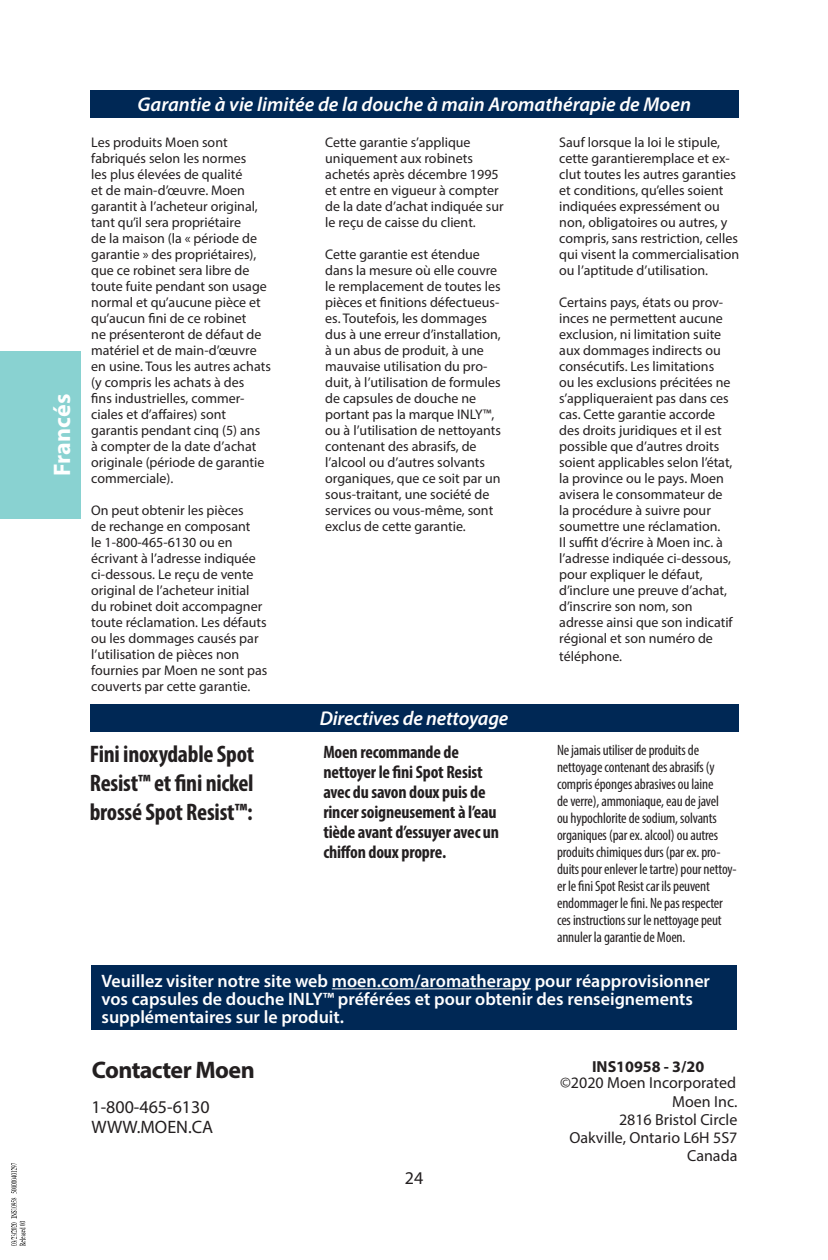
<style>
.page{position:relative;width:828px;height:1260px;background:#fff}
.page>*{position:absolute;margin:0;border:0;box-sizing:border-box;transform-origin:0 0}
.Bolded{font:700 condensed 24px/28.8px "Myriad Pro";letter-spacing:-.01em;color:#231f20;text-align:justify}
.t1{font:700 24px "Myriad Pro";letter-spacing:-.025em;color:#231f20}
.t2{font:700 24px "Myriad Pro";color:#fff}
.Bolded-2{font:italic 600 20px "Myriad Pro";color:#fff}
.t3{font:600 18px/18px "Myriad Pro";color:#fff}
.Description_Content{font:700 condensed 18px/20px "Myriad Pro";letter-spacing:-.01em;color:#231f20}
.t4{font:18px "Myriad Pro";color:#231f20}
.t5{font:16px "Myriad Pro";color:#231f20}
.t6{font:700 16px "Myriad Pro";color:#231f20}
.Description_Content-2{font:condensed 15px/17px "Myriad Pro";letter-spacing:-.01em;color:#231f20}
.t7{font:14px/16px "Myriad Pro";color:#231f20}
</style>
<div class="page">
<div style="left:90px;top:90px;width:648px;height:28px;background:#002855"></div>
<div style="left:91px;top:966px;width:646px;height:64px;background:#002855"></div>
<hr style="left:332px;top:988px;width:199px;height:1px;background:#fff">
<div style="left:90px;top:704px;width:648px;height:28px;background:#002855"></div>
<div style="left:0;top:352px;width:81px;height:167px;background:#89d2d1"></div>
<svg style="left:11px;top:1163px;width:14px;height:83px"></svg>
<p class="t2" style="left:46px;top:476px;width:84px;rotate:-90deg">Francés</p>
<p class="Bolded-2" style="left:137px;top:92px;width:555px">Garantie à vie limitée de la douche à main Aromathérapie de Moen</p>
<p class="t7" style="left:91px;top:134px;width:181px">Les produits Moen sont fabriqués selon les normes<br>les plus élevées de qualité<br>et de main-d’œuvre. Moen garantit à l’acheteur original, tant qu’il sera propriétaire<br>de la maison (la « période de garantie » des propriétaires), que ce robinet sera libre de toute fuite pendant son usage normal et qu’aucune pièce et qu’aucun fini de ce robinet<br>ne présenteront de défaut de matériel et de main-d’œuvre en usine. Tous les autres achats (y compris les achats à des<br>fins industrielles, commer&shy;ciales et d’affaires) sont garantis pendant cinq (5) ans<br>à compter de la date d’achat originale (période de garantie commerciale).</p>
<p class="t7" style="left:91px;top:502px;width:178px">On peut obtenir les pièces<br>de rechange en composant<br>le 1-800-465-6130 ou en écrivant à l’adresse indiquée ci-dessous. Le reçu de vente original de l’acheteur initial du robinet doit accompagner toute réclamation. Les défauts ou les dommages causés par l’utilisation de pièces non fournies par Moen ne sont pas couverts par cette garantie.</p>
<p class="t7" style="left:325px;top:134px;width:180px">Cette garantie s’applique uniquement aux robinets achetés après décembre 1995 et entre en vigueur à compter de la date d’achat indiquée sur le reçu de caisse du client.</p>
<p class="t7" style="left:325px;top:246px;width:177px">Cette garantie est étendue dans la mesure où elle couvre le remplacement de toutes les pièces et finitions défectueus&shy;es. Toutefois, les dommages dus à une erreur d’installation, à un abus de produit, à une mauvaise utilisation du pro&shy;duit, à l’utilisation de formules de capsules de douche ne portant pas la marque INLY™, ou à l’utilisation de nettoyants contenant des abrasifs, de l’alcool ou d’autres solvants organiques, que ce soit par un sous-traitant, une société de services ou vous-même, sont exclus de cette garantie.</p>
<p class="Bolded-2" style="left:320px;top:706px;width:190px">Directives de nettoyage</p>
<p class="t7" style="left:559px;top:134px;width:181px">Sauf lorsque la loi le stipule, cette garantieremplace et ex&shy;clut toutes les autres garanties et conditions, qu’elles soient indiquées expressément ou non, obligatoires ou autres, y compris, sans restriction, celles qui visent la commercialisation ou l’aptitude d’utilisation.</p>
<p class="t7" style="left:559px;top:294px;width:175px">Certains pays, états ou prov&shy;inces ne permettent aucune exclusion, ni limitation suite aux dommages indirects ou consécutifs. Les limitations ou les exclusions précitées ne s’appliqueraient pas dans ces cas. Cette garantie accorde des droits juridiques et il est possible que d’autres droits soient applicables selon l’état, la province ou le pays. Moen avisera le consommateur de la procédure à suivre pour soumettre une réclamation.<br>Il suffit d’écrire à Moen inc. à l’adresse indiquée ci-dessous, pour expliquer le défaut, d’inclure une preuve d’achat, d’inscrire son nom, son adresse ainsi que son indicatif régional et son numéro de</p>
<p class="t7" style="left:559px;top:648px;width:64px">téléphone.</p>
<p class="Bolded" style="left:90px;top:739px;width:166px">Fini inoxydable Spot Resist™ et fini nickel brossé Spot Resist™:</p>
<p class="Description_Content" style="left:323px;top:741px;width:177px">Moen recommande de nettoyer le fini Spot Resist avec du savon doux puis de rincer soigneusement à l’eau tiède avant d’essuyer avec un chiffon doux propre.</p>
<p class="Description_Content-2" style="left:557px;top:742px;width:181px">Ne jamais utiliser de produits de nettoyage contenant des abrasifs (y compris éponges abrasives ou laine<br>de verre), ammoniaque, eau de javel<br>ou hypochlorite de sodium, solvants organiques (par ex. alcool) ou autres produits chimiques durs (par ex. pro&shy;duits pour enlever le tartre) pour nettoy&shy;er le fini Spot Resist car ils peuvent endommager le fini. Ne pas respecter ces instructions sur le nettoyage peut annuler la garantie de Moen.</p>
<p class="t3" style="left:102px;top:972px;width:610px">Veuillez visiter notre site web moen.com/aromatherapy pour réapprovisionner vos capsules de douche INLY™ préférées et pour obtenir des renseignements supplémentaires sur le produit.</p>
<p class="t1" style="left:92px;top:1054px;width:164px">Contacter Moen</p>
<p class="t4" style="left:92px;top:1095px;width:120px">1-800-465-6130</p>
<p class="t4" style="left:92px;top:1115px;width:123px">WWW.MOEN.CA</p>
<p class="t4" style="left:405px;top:1166px;width:20px">24</p>
<p class="t6" style="left:592px;top:1056px;width:114px">INS10958 - 3/20</p>
<p class="t5" style="left:560px;top:1073px;width:178px">©2020 Moen Incorporated</p>
<p class="t5" style="left:672px;top:1092px;width:67px">Moen Inc.</p>
<p class="t5" style="left:619px;top:1110px;width:120px">2816 Bristol Circle</p>
<p class="t5" style="left:570px;top:1128px;width:169px">Oakville, Ontario L6H 5S7</p>
<p class="t5" style="left:687px;top:1146px;width:52px">Canada</p>
</div>
